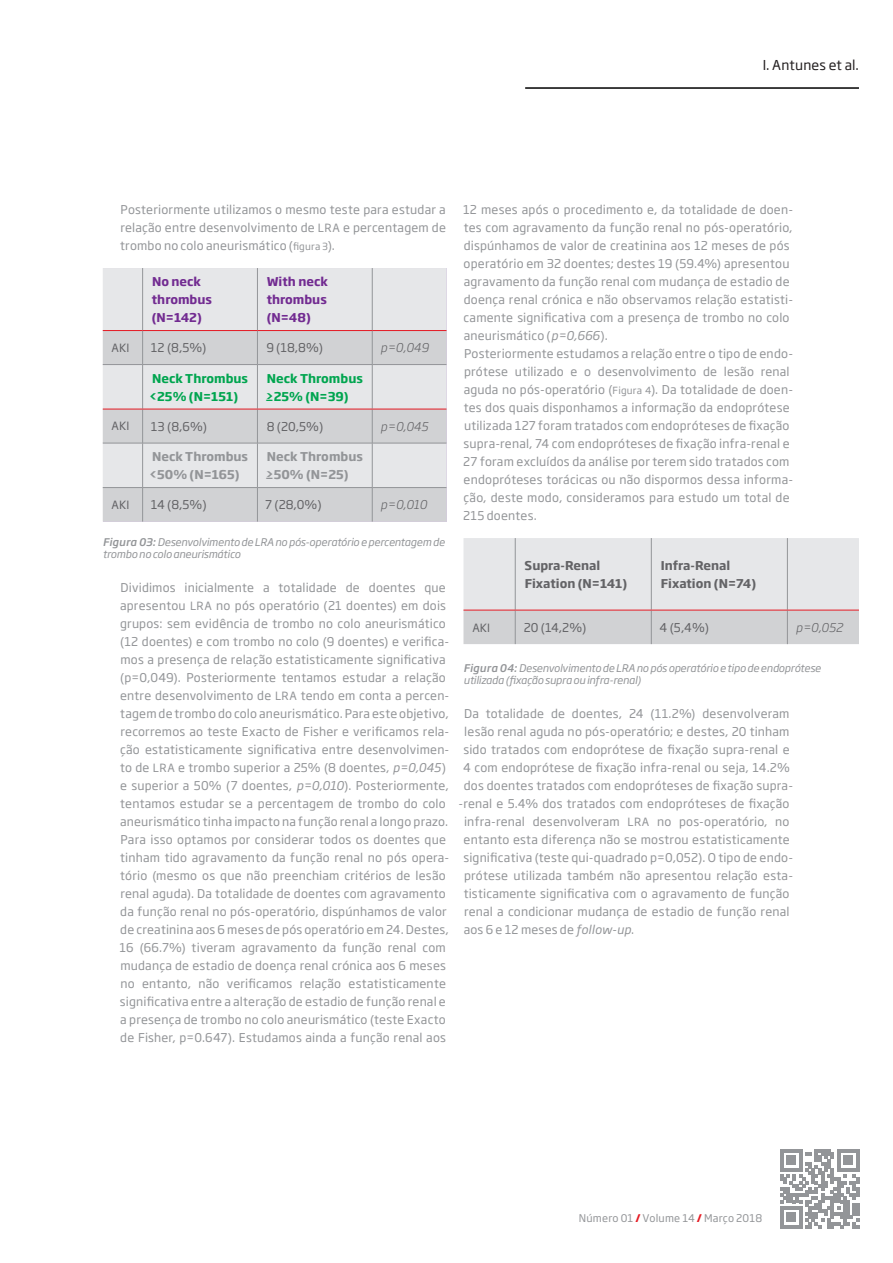
<style>
.page{position:relative;width:893px;height:1263px;background:#fff}
.page>*{position:absolute;margin:0;border:0;box-sizing:border-box;transform-origin:0 0}
.t1{font:13.5px "Soho Gothic Pro";letter-spacing:.01em;color:#231f20}
.t2{font:12px/18px "Soho Gothic Pro";letter-spacing:.015em;color:#939598}
.t3{font:12px "Soho Gothic Pro";color:#636366}
.t4{font:700 12px/18px "Soho Gothic Pro";color:#636366}
.t5{font:700 12px/18px "Soho Gothic Pro";color:#00a54f}
.t6{font:700 12px/18px "Soho Gothic Pro";color:#939598}
.t7{font:700 12px/18px "Soho Gothic Pro";color:#722b91}
.t8{font:italic 300 12px "Soho Gothic Pro";color:#636366}
.t9{font:11.25px "Soho Gothic Pro";letter-spacing:.015em;color:#636366}
.t10{font:italic 10.5px/12px "Soho Gothic Pro";letter-spacing:-.015em;color:#939598}
.t11{font:10.5px "Soho Gothic Pro";letter-spacing:.015em;color:#939598}
.s1{font-size:11.25px}
.s2{font-size:9.75px}
.s3{font-weight:500}
.s4{font-style:italic}
.s5{font-family:"Soho Std";font-weight:700;color:#e51a23}
</style>
<div class="page">
<hr style="left:525px;top:87px;width:334px;height:2px;background:#000">
<svg style="left:780px;top:1149px;width:79px;height:79px"></svg>
<div style="left:103px;top:268px;width:343px;height:62px;background:#e6e7e9"></div>
<svg style="left:103px;top:331px;width:343px;height:191px;background:#dadbdd"></svg>
<hr style="left:142px;top:268px;width:1px;height:62px;background:#939598">
<hr style="left:257px;top:268px;width:1px;height:62px;background:#939598">
<hr style="left:372px;top:268px;width:1px;height:62px;background:#939598">
<hr style="left:142px;top:331px;width:1px;height:33px;background:#939598">
<hr style="left:257px;top:331px;width:1px;height:33px;background:#939598">
<hr style="left:372px;top:331px;width:1px;height:33px;background:#939598">
<hr style="left:103px;top:364px;width:40px;height:1px;background:#939598">
<hr style="left:143px;top:364px;width:114px;height:1px;background:#939598">
<hr style="left:142px;top:365px;width:1px;height:44px;background:#939598">
<hr style="left:257px;top:364px;width:115px;height:1px;background:#939598">
<hr style="left:257px;top:365px;width:1px;height:44px;background:#939598">
<hr style="left:372px;top:364px;width:74px;height:1px;background:#939598">
<hr style="left:372px;top:365px;width:1px;height:44px;background:#939598">
<hr style="left:142px;top:409px;width:1px;height:34px;background:#939598">
<hr style="left:257px;top:409px;width:1px;height:34px;background:#939598">
<hr style="left:372px;top:409px;width:1px;height:34px;background:#939598">
<hr style="left:103px;top:443px;width:40px;height:1px;background:#939598">
<hr style="left:143px;top:443px;width:114px;height:1px;background:#939598">
<hr style="left:142px;top:443px;width:1px;height:44px;background:#939598">
<hr style="left:257px;top:443px;width:115px;height:1px;background:#939598">
<hr style="left:257px;top:443px;width:1px;height:44px;background:#939598">
<hr style="left:372px;top:443px;width:74px;height:1px;background:#939598">
<hr style="left:372px;top:443px;width:1px;height:44px;background:#939598">
<hr style="left:103px;top:487px;width:40px;height:1px;background:#939598">
<hr style="left:143px;top:487px;width:114px;height:1px;background:#939598">
<hr style="left:142px;top:488px;width:1px;height:34px;background:#939598">
<hr style="left:257px;top:487px;width:115px;height:1px;background:#939598">
<hr style="left:257px;top:488px;width:1px;height:34px;background:#939598">
<hr style="left:372px;top:487px;width:74px;height:1px;background:#939598">
<hr style="left:372px;top:488px;width:1px;height:34px;background:#939598">
<hr style="left:103px;top:330px;width:40px;height:1px;background:#e51a23">
<hr style="left:143px;top:330px;width:114px;height:1px;background:#e51a23">
<hr style="left:257px;top:330px;width:115px;height:1px;background:#e51a23">
<hr style="left:372px;top:330px;width:74px;height:1px;background:#e51a23">
<hr style="left:103px;top:409px;width:40px;height:1px;background:#e51a23">
<hr style="left:143px;top:409px;width:114px;height:1px;background:#e51a23">
<hr style="left:257px;top:409px;width:115px;height:1px;background:#e51a23">
<hr style="left:372px;top:409px;width:74px;height:1px;background:#e51a23">
<svg style="left:463px;top:538px;width:396px;height:106px;background:#dfdfe1"></svg>
<hr style="left:515px;top:538px;width:1px;height:72px;background:#939598">
<hr style="left:651px;top:538px;width:1px;height:72px;background:#939598">
<hr style="left:787px;top:538px;width:1px;height:72px;background:#939598">
<hr style="left:515px;top:610px;width:1px;height:34px;background:#939598">
<hr style="left:651px;top:610px;width:1px;height:34px;background:#939598">
<hr style="left:787px;top:610px;width:1px;height:34px;background:#939598">
<hr style="left:463px;top:610px;width:52px;height:1px;background:#e51a23">
<hr style="left:515px;top:610px;width:136px;height:1px;background:#e51a23">
<hr style="left:651px;top:610px;width:136px;height:1px;background:#e51a23">
<hr style="left:787px;top:610px;width:72px;height:1px;background:#e51a23">
<p class="t1" style="left:763px;top:55px;width:98px">I. Antunes et al.</p>
<p class="t2" style="left:120px;top:200px;width:327px;text-align:justify">Posteriormente utilizamos o mesmo teste para estudar a relação entre desenvolvimento de <span class="s1">LRA</span> e percentagem de trombo no colo aneurismático (<span class="s2">figura 3</span>).</p>
<p class="t7" style="left:152px;top:272px;width:62px">No neck thrombus (N=142)</p>
<p class="t7" style="left:267px;top:272px;width:63px;text-align:justify">With neck thrombus (N=48)</p>
<p class="t9" style="left:112px;top:339px;width:19px">AKI</p>
<p class="t3" style="left:151px;top:338px;width:57px">12 (8,5%)</p>
<p class="t3" style="left:266px;top:338px;width:58px">9 (18,8%)</p>
<p class="t8" style="left:381px;top:338px;width:50px">p=0,049</p>
<p class="t5" style="left:149px;top:368px;width:101px">Neck Thrombus &lt;25% (N=151)</p>
<p class="t5" style="left:266px;top:368px;width:99px">Neck Thrombus ≥25% (N=39)</p>
<p class="t9" style="left:112px;top:418px;width:19px">AKI</p>
<p class="t3" style="left:151px;top:417px;width:58px">13 (8,6%)</p>
<p class="t3" style="left:267px;top:417px;width:58px">8 (20,5%)</p>
<p class="t8" style="left:381px;top:417px;width:49px">p=0,045</p>
<p class="t6" style="left:149px;top:447px;width:101px">Neck Thrombus &lt;50% (N=165)</p>
<p class="t6" style="left:266px;top:447px;width:99px">Neck Thrombus ≥50% (N=25)</p>
<p class="t9" style="left:112px;top:496px;width:19px">AKI</p>
<p class="t3" style="left:151px;top:495px;width:57px">14 (8,5%)</p>
<p class="t3" style="left:265px;top:495px;width:58px">7 (28,0%)</p>
<p class="t8" style="left:381px;top:495px;width:48px">p=0,010</p>
<p class="t10" style="left:103px;top:536px;width:344px"><span class="s3">Figura 03:</span> Desenvolvimento de LRA no pós-operatório e percentagem de trombo no colo aneurismático</p>
<p class="t2" style="left:120px;top:578px;width:331px">Dividimos inicialmente a totalidade de doentes que apresentou <span class="s1">LRA</span> no pós operatório (21 doentes) em dois grupos: sem evidência de trombo no colo aneurismático (12 doentes) e com trombo no colo (9 doentes) e verifica&shy;mos a presença de relação estatisticamente significativa (p=0,049). Posteriormente tentamos estudar a relação entre desenvolvimento de <span class="s1">LRA</span> tendo em conta a percen&shy;tagem de trombo do colo aneurismático. Para este objetivo, recorremos ao teste Exacto de Fisher e verificamos rela&shy;ção estatisticamente significativa entre desenvolvimen&shy;to de <span class="s1">LRA</span> e trombo superior a 25% (8 doentes, <span class="s4">p=0,045</span>) e superior a 50% (7 doentes, <span class="s4">p=0,010</span>). Posteriormente, tentamos estudar se a percentagem de trombo do colo aneurismático tinha impacto na função renal a longo prazo.<br>Para isso optamos por considerar todos os doentes que tinham tido agravamento da função renal no pós opera&shy;tório (mesmo os que não preenchiam critérios de lesão renal aguda). Da totalidade de doentes com agravamento da função renal no pós-operatório, dispúnhamos de valor de creatinina aos 6 meses de pós operatório em 24. Destes, 16 (66.7%) tiveram agravamento da função renal com mudança de estadio de doença renal crónica aos 6 meses no entanto, não verificamos relação estatisticamente significativa entre a alteração de estadio de função renal e a presença de trombo no colo aneurismático (teste Exacto de Fisher, p=0.647). Estudamos ainda a função renal aos</p>
<p class="t2" style="left:463px;top:200px;width:331px">12 meses após o procedimento e, da totalidade de doen&shy;tes com agravamento da função renal no pós-operatório, dispúnhamos de valor de creatinina aos 12 meses de pós operatório em 32 doentes; destes 19 (59.4%) apresentou agravamento da função renal com mudança de estadio de doença renal crónica e não observamos relação estatisti&shy;camente significativa com a presença de trombo no colo aneurismático (<span class="s4">p=0,666</span>).<br>Posteriormente estudamos a relação entre o tipo de endo&shy;prótese utilizado e o desenvolvimento de lesão renal aguda no pós-operatório (<span class="s2">Figura 4</span>). Da totalidade de doen&shy;tes dos quais disponhamos a informação da endoprótese utilizada 127 foram tratados com endopróteses de fixação supra-renal, 74 com endopróteses de fixação infra-renal e 27 foram excluídos da análise por terem sido tratados com endopróteses torácicas ou não dispormos dessa informa&shy;ção, deste modo, consideramos para estudo um total de 215 doentes.</p>
<p class="t4" style="left:525px;top:556px;width:104px">Supra-Renal<br>Fixation (N=141)</p>
<p class="t4" style="left:661px;top:556px;width:97px">Infra-Renal<br>Fixation (N=74)</p>
<p class="t9" style="left:472px;top:619px;width:19px">AKI</p>
<p class="t3" style="left:524px;top:618px;width:64px">20 (14,2%)</p>
<p class="t3" style="left:660px;top:618px;width:51px">4 (5,4%)</p>
<p class="t8" style="left:796px;top:618px;width:49px">p=0,052</p>
<p class="t10" style="left:463px;top:661px;width:359px"><span class="s3">Figura 04:</span> Desenvolvimento de LRA no pós operatório e tipo de endoprótese utilizada (fixação supra ou infra-renal)</p>
<p class="t2" style="left:464px;top:704px;width:327px">Da totalidade de doentes, 24 (11.2%) desenvolveram</p>
<p class="t2" style="left:464px;top:722px;width:327px">lesão renal aguda no pós-operatório; e destes, 20 tinham</p>
<p class="t2" style="left:463px;top:740px;width:328px">sido tratados com endoprótese de fixação supra-renal e</p>
<p class="t2" style="left:463px;top:758px;width:328px">4 com endoprótese de fixação infra-renal ou seja, 14.2%</p>
<p class="t2" style="left:464px;top:776px;width:331px">dos doentes tratados com endopróteses de fixação supra-</p>
<p class="t2" style="left:459px;top:794px;width:332px">-renal e 5.4% dos tratados com endopróteses de fixação</p>
<p class="t2" style="left:464px;top:812px;width:327px">infra-renal desenvolveram <span class="s1">LRA</span> no pos-operatório, no</p>
<p class="t2" style="left:464px;top:830px;width:328px">entanto esta diferença não se mostrou estatisticamente</p>
<p class="t2" style="left:463px;top:848px;width:331px">significativa (teste qui-quadrado p=0,052). O tipo de endo-</p>
<p class="t2" style="left:464px;top:866px;width:331px">prótese utilizada também não apresentou relação esta-</p>
<p class="t2" style="left:464px;top:884px;width:327px">tisticamente significativa com o agravamento de função</p>
<p class="t2" style="left:464px;top:902px;width:327px">renal a condicionar mudança de estadio de função renal</p>
<p class="t2" style="left:464px;top:920px;width:172px">aos 6 e 12 meses de <span class="s4">follow-up</span>.</p>
<p class="t11" style="left:579px;top:1210px;width:185px">Número 01 <span class="s5">/</span> Volume 14 <span class="s5">/</span> Março 2018</p>
</div>
